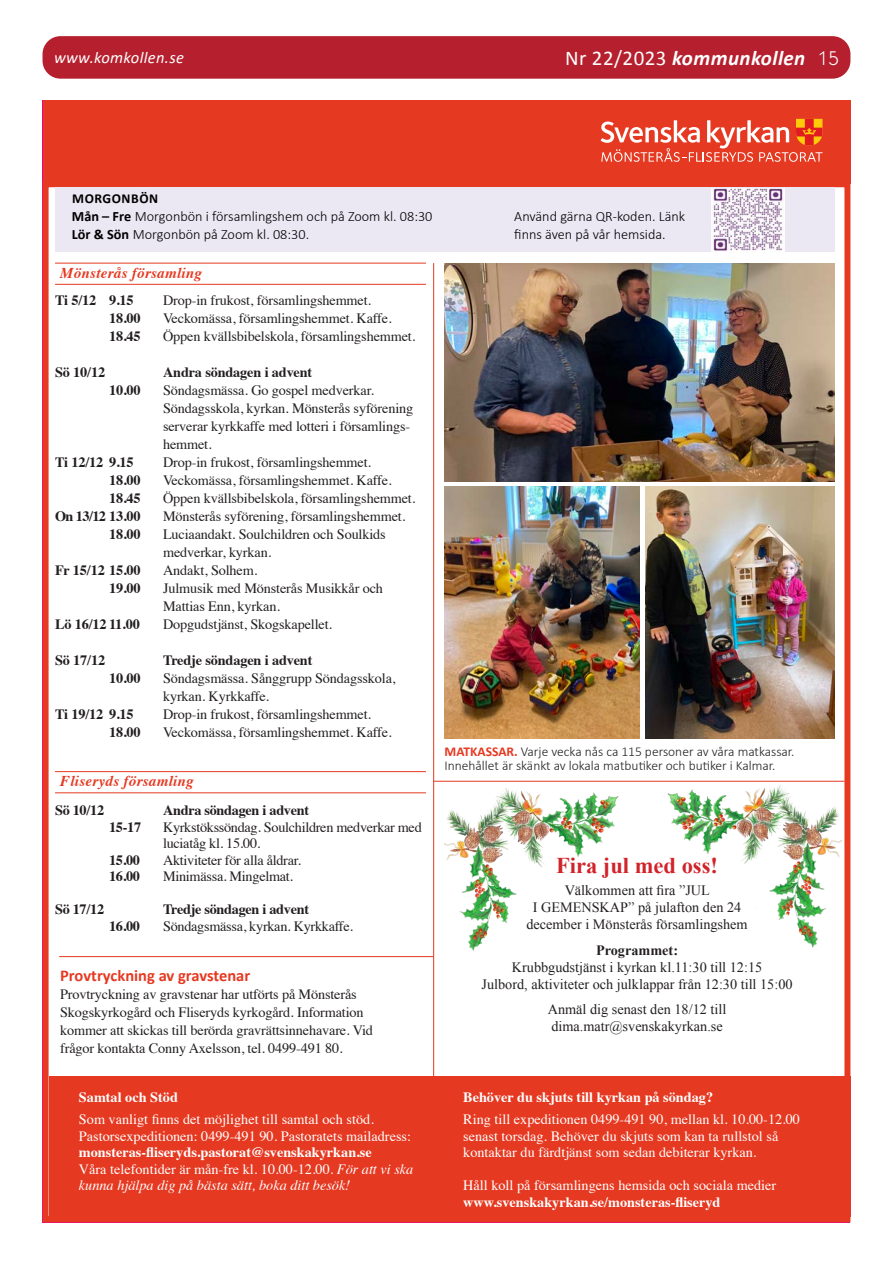
<style>
.page{position:relative;width:893px;height:1263px;background:#fff}
.page>*{position:absolute;margin:0;border:0;box-sizing:border-box;transform-origin:0 0}
.t1{font:700 22.5px "Times New Roman";color:#d1232a}
.t2{font:italic 700 21px "Calibri";letter-spacing:.02em;color:#fff}
.t3{font:300 21px "Neuzeit Gro";color:#fff}
.t4{font:700 16.5px "Calibri";color:#e63921}
.t5{font:italic 16.5px "Calibri";letter-spacing:.02em;color:#fff}
.t6{font:italic 700 15px "Times";letter-spacing:.02em;color:#e63921}
.t7{font:14.25px/18px "Times";letter-spacing:-.01em;color:#231f20}
.t8{font:14.25px/16.5px "Times";color:#fff}
.t9{font:700 14.25px "Times";letter-spacing:-.01em;color:#231f20}
.t10{font:14.25px/17.1px "Times New Roman";color:#231f20;text-align:center}
.t11{font:300 14.25px/18px "Calibri";color:#000}
.t12{font:700 13.65px "Calibri";letter-spacing:.04em;color:#000}
.t13{font:300 13.5px/13.5px "Calibri";color:#231f20}
.s1{font-weight:400;font-style:normal}
.s2{font-weight:700}
.s3{font-style:italic}
.s4{font-weight:700;color:#e63921}
</style>
<div class="page">
<div style="left:43px;top:36px;width:807px;height:43px;background:#b61f2d;border-radius:18px"></div>
<div style="left:43px;top:181px;width:807px;height:1041px;border:6px solid #e63921"></div>
<div style="left:43px;top:100px;width:807px;height:83px;background:#e63921"></div>
<svg style="left:601px;top:119px;width:221px;height:43px"></svg>
<hr style="left:433px;top:263px;width:1px;height:813px;background:#e63921">
<div style="left:49px;top:1076px;width:801px;height:140px;background:#e63921"></div>
<hr style="left:55px;top:284px;width:371px;height:1px;background:#e63921">
<hr style="left:55px;top:263px;width:371px;height:1px;background:#e63921">
<div style="left:55px;top:188px;width:779px;height:64px;background:#ebe7f3"></div>
<img style="left:712px;top:188px;width:73px;height:64px">
<hr style="left:55px;top:792px;width:371px;height:1px;background:#e63921">
<hr style="left:55px;top:771px;width:371px;height:1px;background:#e63921">
<img style="left:445px;top:263px;width:389px;height:219px">
<img style="left:445px;top:487px;width:194px;height:252px">
<hr style="left:59px;top:956px;width:375px;height:1px;background:#e63921">
<img style="left:645px;top:487px;width:189px;height:252px">
<hr style="left:434px;top:781px;width:410px;height:1px;background:#e63921">
<img style="left:667px;top:785px;width:174px;height:163px">
<img style="left:445px;top:788px;width:174px;height:163px">
<p class="t5" style="left:54px;top:46px;width:132px">www.komkollen.se</p>
<p class="t2" style="left:565px;top:44px;width:242px"><span class="s1">Nr 22/2023</span> kommunkollen</p>
<p class="t3" style="left:817px;top:47px;width:23px">15</p>
<p class="t12" style="left:72px;top:190px;width:87px">MORGONBÖN</p>
<p class="t11" style="left:72px;top:207px;width:362px"><span class="s2">Mån – Fre</span> Morgonbön i församlingshem och på Zoom kl. 08:30<br><span class="s2">Lör &amp; Sön</span> Morgonbön på Zoom kl. 08:30.</p>
<p class="t11" style="left:514px;top:207px;width:172px">Använd gärna QR-koden. Länk finns även på vår hemsida.</p>
<p class="t6" style="left:60px;top:258px;width:143px">Mönsterås församling</p>
<p class="t9" style="left:55px;top:286px;width:80px">Ti 5/12 9.15</p>
<p class="t7" style="left:163px;top:290px;width:210px">Drop-in frukost, församlingshemmet.</p>
<p class="t9" style="left:109px;top:304px;width:33px">18.00</p>
<p class="t7" style="left:163px;top:308px;width:230px">Veckomässa, församlingshemmet. Kaffe.</p>
<p class="t9" style="left:109px;top:322px;width:33px">18.45</p>
<p class="t7" style="left:163px;top:326px;width:254px">Öppen kvällsbibelskola, församlingshemmet.</p>
<p class="t9" style="left:55px;top:358px;width:52px">Sö 10/12</p>
<p class="t9" style="left:163px;top:358px;width:151px">Andra söndagen i advent</p>
<p class="t9" style="left:109px;top:376px;width:33px">10.00</p>
<p class="t7" style="left:163px;top:380px;width:252px">Söndagsmässa. Go gospel medverkar.<br>Söndagsskola, kyrkan. Mönsterås syförening serverar kyrkkaffe med lotteri i församlings&shy;hemmet.</p>
<p class="t9" style="left:55px;top:448px;width:80px">Ti 12/12 9.15</p>
<p class="t7" style="left:163px;top:452px;width:210px">Drop-in frukost, församlingshemmet.</p>
<p class="t9" style="left:109px;top:466px;width:33px">18.00</p>
<p class="t7" style="left:163px;top:470px;width:230px">Veckomässa, församlingshemmet. Kaffe.</p>
<p class="t9" style="left:109px;top:484px;width:33px">18.45</p>
<p class="t7" style="left:163px;top:488px;width:254px">Öppen kvällsbibelskola, församlingshemmet.</p>
<p class="t9" style="left:55px;top:502px;width:87px">On 13/12 13.00</p>
<p class="t7" style="left:163px;top:506px;width:244px">Mönsterås syförening, församlingshemmet.</p>
<p class="t9" style="left:109px;top:520px;width:33px">18.00</p>
<p class="t7" style="left:163px;top:524px;width:224px">Luciaandakt. Soulchildren och Soulkids medverkar, kyrkan.</p>
<p class="t9" style="left:55px;top:556px;width:87px">Fr 15/12 15.00</p>
<p class="t7" style="left:163px;top:560px;width:96px">Andakt, Solhem.</p>
<p class="t9" style="left:109px;top:574px;width:33px">19.00</p>
<p class="t7" style="left:163px;top:578px;width:221px">Julmusik med Mönsterås Musikkår och<br>Mattias Enn, kyrkan.</p>
<p class="t9" style="left:55px;top:610px;width:86px">Lö 16/12 11.00</p>
<p class="t7" style="left:163px;top:614px;width:170px">Dopgudstjänst, Skogskapellet.</p>
<p class="t9" style="left:55px;top:646px;width:52px">Sö 17/12</p>
<p class="t9" style="left:163px;top:646px;width:151px">Tredje söndagen i advent</p>
<p class="t9" style="left:109px;top:664px;width:33px">10.00</p>
<p class="t7" style="left:163px;top:668px;width:234px">Söndagsmässa. Sånggrupp Söndagsskola, kyrkan. Kyrkkaffe.</p>
<p class="t9" style="left:55px;top:700px;width:80px">Ti 19/12 9.15</p>
<p class="t7" style="left:163px;top:704px;width:210px">Drop-in frukost, församlingshemmet.</p>
<p class="t9" style="left:109px;top:718px;width:33px">18.00</p>
<p class="t7" style="left:163px;top:722px;width:230px">Veckomässa, församlingshemmet. Kaffe.</p>
<p class="t6" style="left:60px;top:767px;width:135px">Fliseryds församling</p>
<p class="t9" style="left:55px;top:797px;width:51px">Sö 10/12</p>
<p class="t9" style="left:163px;top:797px;width:148px">Andra söndagen i advent</p>
<p class="t9" style="left:109px;top:813px;width:34px">15-17</p>
<p class="t7" style="left:163px;top:817px;width:260px;line-height:16.5px">Kyrkstökssöndag. Soulchildren medverkar med luciatåg kl. 15.00.</p>
<p class="t9" style="left:109px;top:846px;width:32px">15.00</p>
<p class="t7" style="left:163px;top:850px;width:139px">Aktiviteter för alla åldrar.</p>
<p class="t9" style="left:109px;top:863px;width:32px">16.00</p>
<p class="t7" style="left:163px;top:866px;width:132px">Minimässa. Mingelmat.</p>
<p class="t9" style="left:55px;top:896px;width:51px">Sö 17/12</p>
<p class="t9" style="left:163px;top:896px;width:148px">Tredje söndagen i advent</p>
<p class="t9" style="left:109px;top:912px;width:32px">16.00</p>
<p class="t7" style="left:163px;top:916px;width:191px">Söndagsmässa, kyrkan. Kyrkkaffe.</p>
<p class="t4" style="left:60px;top:965px;width:192px">Provtryckning av gravstenar</p>
<p class="t7" style="left:60px;top:984px;width:314px">Provtryckning av gravstenar har utförts på Mönsterås Skogskyrkogård och Fliseryds kyrkogård. Information kommer att skickas till berörda gravrättsinnehavare. Vid frågor kontakta Conny Axelsson, tel. 0499-491 80.</p>
<p class="t8" style="left:79px;top:1084px;width:296px;line-height:22.5px"><span class="s2">Samtal och Stöd<br></span>Som vanligt finns det möjlighet till samtal och stöd.</p>
<p class="t8" style="left:79px;top:1126px;width:336px">Pastorsexpeditionen: 0499-491 90. Pastoratets mailadress: <span class="s2">monsteras-fliseryds.pastorat@svenskakyrkan.se<br></span>Våra telefontider är mån-fre kl. 10.00-12.00. <span class="s3">För att vi ska kunna hjälpa dig på bästa sätt, boka ditt besök!</span></p>
<p class="t13" style="left:445px;top:745px;width:351px"><span class="s4">MATKASSAR.</span> Varje vecka nås ca 115 personer av våra matkassar.<br>Innehållet är skänkt av lokala matbutiker och butiker i Kalmar.</p>
<p class="t1" style="left:556px;top:850px;width:163px">Fira jul med oss!</p>
<p class="t10" style="left:526px;top:881px;width:223px">Välkommen att fira ”JUL<br>I GEMENSKAP” på julafton den 24 december i Mönsterås församlingshem</p>
<p class="t10" style="left:481px;top:942px;width:313px"><span class="s2">Programmet:<br></span>Krubbgudstjänst i kyrkan kl.11:30 till 12:15<br>Julbord, aktiviteter och julklappar från 12:30 till 15:00</p>
<p class="t10" style="left:548px;top:1000px;width:180px;text-align:left">Anmäl dig senast den 18/12 till dima.matr@svenskakyrkan.se</p>
<p class="t8" style="left:463px;top:1084px;width:338px;line-height:22.5px"><span class="s2">Behöver du skjuts till kyrkan på söndag?<br></span>Ring till expeditionen 0499-491 90, mellan kl. 10.00-12.00</p>
<p class="t8" style="left:463px;top:1126px;width:317px">senast torsdag. Behöver du skjuts som kan ta rullstol så kontaktar du färdtjänst som sedan debiterar kyrkan.</p>
<p class="t8" style="left:463px;top:1176px;width:315px">Håll koll på församlingens hemsida och sociala medier <span class="s2">www.svenskakyrkan.se/monsteras-fliseryd</span></p>
</div>
